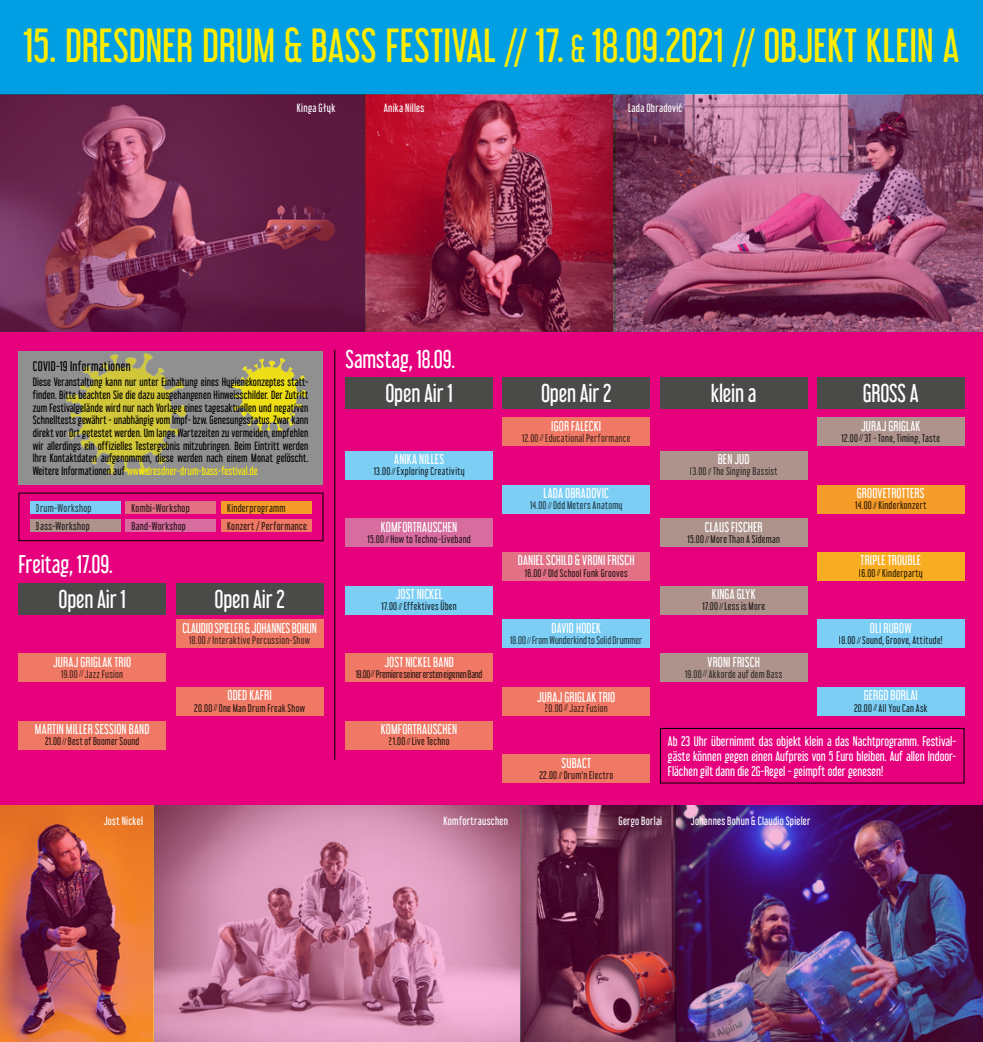
<style>
.page{position:relative;width:983px;height:1042px;background:#fff}
.page>*{position:absolute;margin:0;border:0;box-sizing:border-box;transform-origin:0 0}
.t1{font:42px "Libel Suit Rg";color:#ffed00}
.t2{font:22.57px "Libel Suit Rg";letter-spacing:-.01em;color:#fff}
.t3{font:12.6px "Libel Suit Rg";letter-spacing:.015em;color:#fff}
.t4{font:12.6px "Libel Suit Rg";letter-spacing:-.005em;color:#fff}
.t5{font:12.25px/14.7px "Libel Suit Rg";color:#fff;text-align:justify}
.t6{font:12.25px "Libel Suit Rg";letter-spacing:.02em;color:#000}
.t7{font:10.5px/12.6px "Libel Suit Rg";letter-spacing:.01em;color:#000;text-align:justify}
.t8{font:10.5px "Libel Suit Rg";letter-spacing:.025em;color:#fff}
.t9{font:9.97px/17.8px "Libel Suit Rg";letter-spacing:.025em;color:#000}
.t10{font:9.8px "Libel Suit Rg";letter-spacing:.025em;color:#000}
.t11{font:9.8px "Libel Suit Rg";letter-spacing:-.025em;color:#000}
.t12{font:9.8px "Libel Suit Rg";color:#000}
.s1{font-size:38.5px}
.s2{font-size:33.25px}
.s3{color:#ffed00}
.s4{font-size:7px}
</style>
<div class="page">
<div style="left:0;top:0;width:982px;height:1042px;background:#e6007d"></div>
<div style="left:0;top:0;width:982px;height:94px;background:#009fe3"></div>
<img style="left:0;top:805px;width:982px;height:237px">
<img style="left:0;top:94px;width:613px;height:238px">
<img style="left:613px;top:94px;width:369px;height:238px">
<div style="left:19px;top:351px;width:304px;height:134px;background:#909090"></div>
<img style="left:66px;top:353px;width:120px;height:120px">
<img style="left:233px;top:358px;width:73px;height:73px">
<div style="left:30px;top:501px;width:91px;height:13px;background:#7ccef5"></div>
<div style="left:30px;top:519px;width:91px;height:13px;background:#ad938c"></div>
<div style="left:125px;top:501px;width:91px;height:13px;background:#e27185"></div>
<div style="left:125px;top:519px;width:91px;height:13px;background:#d76c9e"></div>
<div style="left:221px;top:519px;width:91px;height:13px;background:#ef7964"></div>
<div style="left:221px;top:501px;width:91px;height:13px;background:#f69c2a"></div>
<div style="left:19px;top:493px;width:304px;height:48px;border:1px solid #000"></div>
<div style="left:660px;top:728px;width:304px;height:55px;border:1px solid #000"></div>
<div style="left:176px;top:619px;width:147px;height:29px;background:#ef7964"></div>
<div style="left:176px;top:687px;width:147px;height:29px;background:#ef7964"></div>
<div style="left:19px;top:721px;width:147px;height:28px;background:#ef7964"></div>
<div style="left:19px;top:653px;width:147px;height:29px;background:#ef7964"></div>
<div style="left:19px;top:583px;width:147px;height:31px;background:#4a4a49"></div>
<div style="left:176px;top:583px;width:147px;height:31px;background:#4a4a49"></div>
<div style="left:502px;top:417px;width:147px;height:29px;background:#ef7964"></div>
<div style="left:502px;top:485px;width:147px;height:28px;background:#7ccef5"></div>
<div style="left:502px;top:552px;width:147px;height:29px;background:#e27185"></div>
<div style="left:502px;top:619px;width:147px;height:29px;background:#7ccef5"></div>
<div style="left:502px;top:687px;width:147px;height:29px;background:#ef7964"></div>
<div style="left:502px;top:377px;width:147px;height:32px;background:#4a4a49"></div>
<div style="left:345px;top:518px;width:147px;height:29px;background:#d76c9e"></div>
<div style="left:345px;top:451px;width:147px;height:29px;background:#7ccef5"></div>
<div style="left:345px;top:653px;width:147px;height:29px;background:#ef7964"></div>
<div style="left:345px;top:721px;width:147px;height:28px;background:#ef7964"></div>
<div style="left:345px;top:586px;width:147px;height:28px;background:#7ccef5"></div>
<div style="left:345px;top:377px;width:147px;height:32px;background:#4a4a49"></div>
<div style="left:817px;top:485px;width:147px;height:28px;background:#f69c2a"></div>
<div style="left:817px;top:417px;width:147px;height:29px;background:#ad938c"></div>
<div style="left:817px;top:619px;width:147px;height:29px;background:#7ccef5"></div>
<div style="left:817px;top:687px;width:147px;height:29px;background:#7ccef5"></div>
<div style="left:502px;top:754px;width:147px;height:29px;background:#ef7964"></div>
<div style="left:817px;top:552px;width:147px;height:29px;background:#f8ac21"></div>
<div style="left:817px;top:377px;width:147px;height:32px;background:#4a4a49"></div>
<div style="left:660px;top:451px;width:147px;height:29px;background:#ad938c"></div>
<div style="left:660px;top:586px;width:147px;height:28px;background:#ad938c"></div>
<div style="left:660px;top:518px;width:147px;height:29px;background:#ad938c"></div>
<div style="left:660px;top:653px;width:147px;height:29px;background:#ad938c"></div>
<div style="left:660px;top:377px;width:147px;height:32px;background:#4a4a49"></div>
<hr style="left:334px;top:350px;width:1px;height:409px;background:#000">
<h1 class="t1" style="left:24px;top:11px;width:937px">15. DRESDNER DRUM &amp; BASS FESTIVAL <span class="s1">//</span> 17. <span class="s2">&amp;</span> 18.09.2021 <span class="s1">//</span> OBJEKT KLEIN A</h1>
<p class="t8" style="left:297px;top:99px;width:40px">Kinga Głyk</p>
<p class="t8" style="left:383px;top:99px;width:42px">Anika Nilles</p>
<p class="t8" style="left:628px;top:99px;width:56px">Lada Obradović</p>
<p class="t6" style="left:33px;top:357px;width:99px">COVID-19 Informationen</p>
<p class="t7" style="left:33px;top:375px;width:277px">Diese Veranstaltung kann nur unter Einhaltung eines Hygienekonzeptes statt&shy;finden. Bitte beachten Sie die dazu ausgehangenen Hinweisschilder. Der Zutritt zum Festivalgelände wird nur nach Vorlage eines tagesaktuellen und negativen Schnelltests gewährt - unabhängig vom Impf- bzw. Genesungsstatus. Zwar kann direkt vor Ort getestet werden. Um lange Wartezeiten zu vermeiden, empfehlen wir allerdings ein offizielles Testergebnis mitzubringen. Beim Eintritt werden Ihre Kontaktdaten aufgenommen, diese werden nach einem Monat gelöscht.<br>Weitere Informationen auf <span class="s3">www.dresdner-drum-bass-festival.de</span></p>
<p class="t9" style="left:36px;top:498px;width:57px">Drum-Workshop<br>Bass-Workshop</p>
<p class="t9" style="left:131px;top:498px;width:60px">Kombi-Workshop<br>Band-Workshop</p>
<h2 class="t2" style="left:19px;top:545px;width:95px">Freitag, 17.09.</h2>
<p class="t9" style="left:227px;top:498px;width:60px">Kinderprogramm</p>
<p class="t9" style="left:227px;top:516px;width:81px">Konzert / Performance</p>
<h2 class="t2" style="left:58px;top:580px;width:69px">Open Air 1</h2>
<h2 class="t2" style="left:214px;top:580px;width:72px">Open Air 2</h2>
<p class="t3" style="left:53px;top:651px;width:80px">JURAJ GRIGLAK TRIO</p>
<p class="t10" style="left:61px;top:666px;width:64px">19.00 <span class="s4">//</span> Jazz Fusion</p>
<p class="t4" style="left:182px;top:618px;width:136px">CLAUDIO SPIELER &amp; JOHANNES BOHUN</p>
<p class="t10" style="left:189px;top:632px;width:122px">18.00 <span class="s4">//</span> Interaktive Percussion-Show</p>
<p class="t3" style="left:227px;top:685px;width:46px">ODED KAFRI</p>
<p class="t10" style="left:194px;top:700px;width:112px">20.00 <span class="s4">//</span> One Man Drum Freak Show</p>
<h2 class="t2" style="left:345px;top:340px;width:111px">Samstag, 18.09.</h2>
<h2 class="t2" style="left:385px;top:375px;width:69px">Open Air 1</h2>
<p class="t3" style="left:394px;top:449px;width:51px">ANIKA NILLES</p>
<p class="t10" style="left:373px;top:463px;width:92px">13.00 <span class="s4">//</span> Exploring Creativity</p>
<p class="t3" style="left:381px;top:516px;width:78px">KOMFORTRAUSCHEN</p>
<p class="t10" style="left:367px;top:531px;width:105px">15.00 <span class="s4">//</span> How to Techno-Liveband</p>
<p class="t3" style="left:395px;top:584px;width:48px">JOST NICKEL</p>
<p class="t10" style="left:381px;top:598px;width:77px">17.00 <span class="s4">//</span> Effektives Üben</p>
<p class="t3" style="left:384px;top:651px;width:71px">JOST NICKEL BAND</p>
<p class="t11" style="left:356px;top:666px;width:128px">19.00 <span class="s4">//</span> Premiere seiner ersten eigenen Band</p>
<h2 class="t2" style="left:541px;top:375px;width:72px">Open Air 2</h2>
<p class="t3" style="left:551px;top:415px;width:51px">IGOR FALECKI</p>
<p class="t10" style="left:522px;top:430px;width:110px">12.00 <span class="s4">//</span> Educational Performance</p>
<p class="t3" style="left:543px;top:483px;width:67px">LADA OBRADOVIC</p>
<p class="t10" style="left:530px;top:497px;width:94px">14.00 <span class="s4">//</span> Odd Meters Anatomy</p>
<p class="t3" style="left:517px;top:550px;width:118px">DANIEL SCHILD &amp; VRONI FRISCH</p>
<p class="t10" style="left:524px;top:565px;width:104px">16.00 <span class="s4">//</span> Old School Funk Grooves</p>
<p class="t3" style="left:551px;top:618px;width:51px">DAVID HODEK</p>
<p class="t12" style="left:510px;top:632px;width:133px">18.00 <span class="s4">//</span> From Wunderkind to Solid Drummer</p>
<p class="t3" style="left:537px;top:686px;width:80px">JURAJ GRIGLAK TRIO</p>
<p class="t10" style="left:544px;top:700px;width:64px">20.00 <span class="s4">//</span> Jazz Fusion</p>
<h2 class="t2" style="left:710px;top:375px;width:47px">klein a</h2>
<p class="t3" style="left:717px;top:449px;width:33px">BEN JUD</p>
<p class="t10" style="left:689px;top:463px;width:89px">13.00 <span class="s4">//</span> The Singing Bassist</p>
<p class="t3" style="left:704px;top:516px;width:59px">CLAUS FISCHER</p>
<p class="t10" style="left:687px;top:531px;width:94px">15.00 <span class="s4">//</span> More Than A Sideman</p>
<p class="t3" style="left:711px;top:584px;width:45px">KINGA GLYK</p>
<p class="t10" style="left:702px;top:598px;width:64px">17.00 <span class="s4">//</span> Less is More</p>
<p class="t3" style="left:707px;top:651px;width:54px">VRONI FRISCH</p>
<p class="t10" style="left:684px;top:666px;width:99px">19.00 <span class="s4">//</span> Akkorde auf dem Bass</p>
<h2 class="t2" style="left:862px;top:375px;width:57px">GROSS A</h2>
<p class="t3" style="left:860px;top:415px;width:61px">JURAJ GRIGLAK</p>
<p class="t10" style="left:841px;top:430px;width:100px">12.00 <span class="s4">//</span> 3T - Tone, Timing, Taste</p>
<p class="t3" style="left:856px;top:483px;width:69px">GROOVETROTTERS</p>
<p class="t10" style="left:855px;top:497px;width:73px">14.00 <span class="s4">//</span> Kinderkonzert</p>
<p class="t3" style="left:860px;top:550px;width:62px">TRIPLE TROUBLE</p>
<p class="t10" style="left:858px;top:565px;width:65px">16.00 <span class="s4">//</span> Kinderparty</p>
<p class="t3" style="left:869px;top:618px;width:43px">OLI RUBOW</p>
<p class="t10" style="left:838px;top:632px;width:105px">18.00 <span class="s4">//</span> Sound, Groove, Attitude!</p>
<p class="t3" style="left:863px;top:685px;width:56px">GERGO BORLAI</p>
<p class="t10" style="left:853px;top:700px;width:75px">20.00 <span class="s4">//</span> All You Can Ask</p>
<p class="t3" style="left:35px;top:719px;width:116px">MARTIN MILLER SESSION BAND</p>
<p class="t10" style="left:45px;top:733px;width:96px">21.00 <span class="s4">//</span> Best of Boomer Sound</p>
<p class="t3" style="left:381px;top:719px;width:78px">KOMFORTRAUSCHEN</p>
<p class="t10" style="left:388px;top:733px;width:62px">21.00 <span class="s4">//</span> Live Techno</p>
<p class="t3" style="left:561px;top:753px;width:31px">SUBACT</p>
<p class="t10" style="left:539px;top:767px;width:75px">22.00 <span class="s4">//</span> Drum‘n Electro</p>
<p class="t5" style="left:667px;top:732px;width:290px">Ab 23 Uhr übernimmt das objekt klein a das Nachtprogramm. Festival&shy;gäste können gegen einen Aufpreis von 5 Euro bleiben. Auf allen Indoor-Flächen gilt dann die 2G-Regel - geimpft oder genesen!</p>
<p class="t8" style="left:104px;top:812px;width:41px">Jost Nickel</p>
<p class="t8" style="left:618px;top:812px;width:45px">Gergo Borlai</p>
<p class="t8" style="left:690px;top:812px;width:121px">Johannes Bohun &amp; Claudio Spieler</p>
<p class="t8" style="left:443px;top:812px;width:66px">Komfortrauschen</p>
</div>
